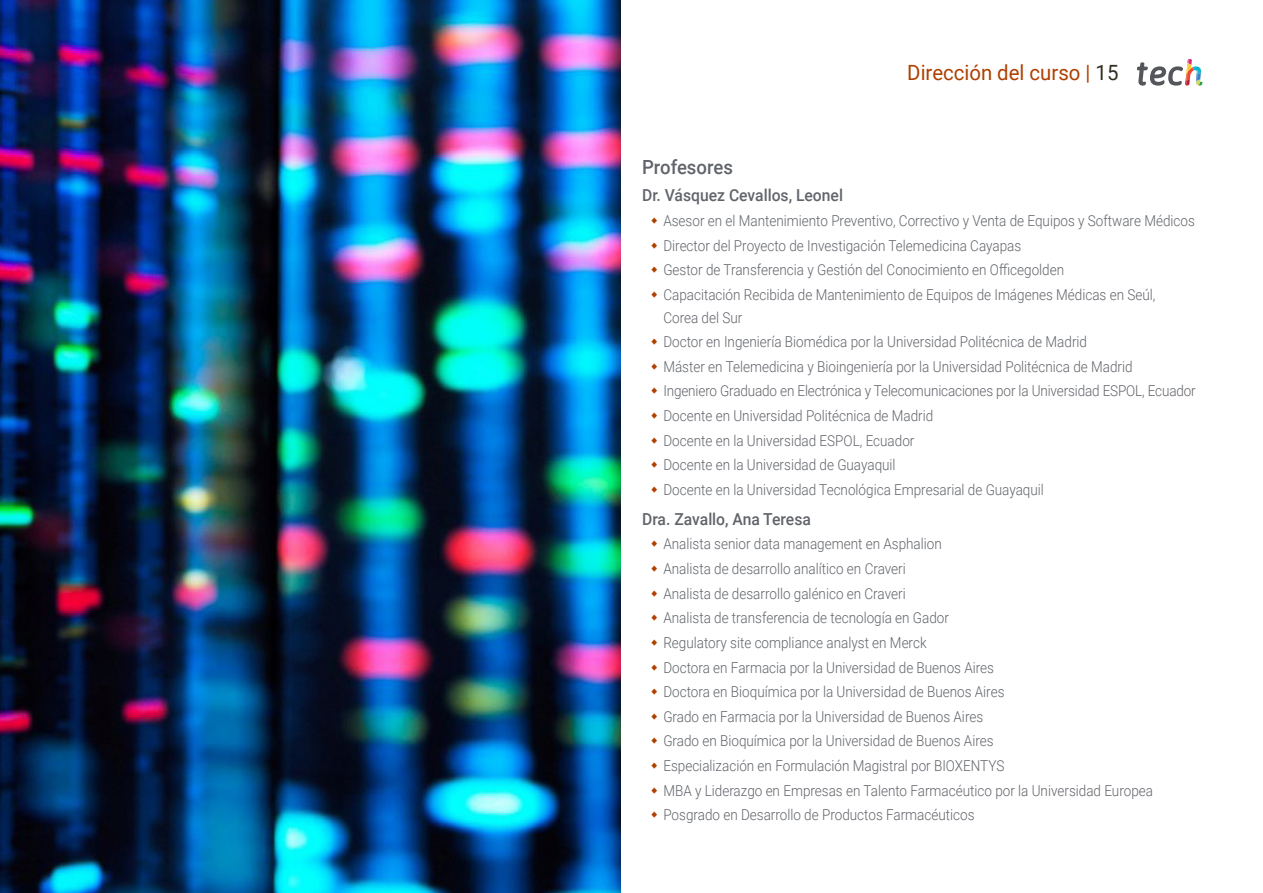
<style>
.page{position:relative;width:1263px;height:893px;background:#fff}
.page>*{position:absolute;margin:0;border:0;box-sizing:border-box;transform-origin:0 0}
.t1{font:21px "Roboto";color:#ae4000}
.t2{font:500 19.5px "Roboto";color:#61646a;scale:.95 1}
.t3{font:500 16.5px "Roboto";color:#61646a;scale:.95 1}
.t4{font:300 15px/24.6px "Roboto";color:#61646a;scale:.9 1}
.s1{color:#312e20}
</style>
<div class="page">
<img style="left:0;top:0;width:621px;height:893px">
<svg style="left:1137px;top:59px;width:65px;height:27px"></svg>
<h1 class="t1" style="left:907px;top:57px;width:213px">Dirección del curso | <span class="s1">15</span></h1>
<h2 class="t2" style="left:642px;top:154px;width:97px">Profesores</h2>
<p class="t3" style="left:642px;top:184px;width:213px">Dr. Vásquez Cevallos, Leonel</p>
<p class="t4" style="left:663px;top:208px;width:592px">Asesor en el Mantenimiento Preventivo, Correctivo y Venta de Equipos y Software Médicos Director del Proyecto de Investigación Telemedicina Cayapas<br>Gestor de Transferencia y Gestión del Conocimiento en Officegolden<br>Capacitación Recibida de Mantenimiento de Equipos de Imágenes Médicas en Seúl,</p>
<p class="t4" style="left:663px;top:304px;width:593px">Corea del Sur<br>Doctor en Ingeniería Biomédica por la Universidad Politécnica de Madrid<br>Máster en Telemedicina y Bioingeniería por la Universidad Politécnica de Madrid<br>Ingeniero Graduado en Electrónica y Telecomunicaciones por la Universidad ESPOL, Ecuador Docente en Universidad Politécnica de Madrid<br>Docente en la Universidad ESPOL, Ecuador<br>Docente en la Universidad de Guayaquil<br>Docente en la Universidad Tecnológica Empresarial de Guayaquil</p>
<p class="t3" style="left:642px;top:507px;width:179px">Dra. Zavallo, Ana Teresa</p>
<p class="t4" style="left:663px;top:531px;width:545px">Analista senior data management en Asphalion<br>Analista de desarrollo analítico en Craveri<br>Analista de desarrollo galénico en Craveri<br>Analista de transferencia de tecnología en Gador<br>Regulatory site compliance analyst en Merck<br>Doctora en Farmacia por la Universidad de Buenos Aires<br>Doctora en Bioquímica por la Universidad de Buenos Aires<br>Grado en Farmacia por la Universidad de Buenos Aires<br>Grado en Bioquímica por la Universidad de Buenos Aires<br>Especialización en Formulación Magistral por BIOXENTYS<br>MBA y Liderazgo en Empresas en Talento Farmacéutico por la Universidad Europea Posgrado en Desarrollo de Productos Farmacéuticos</p>
</div>
